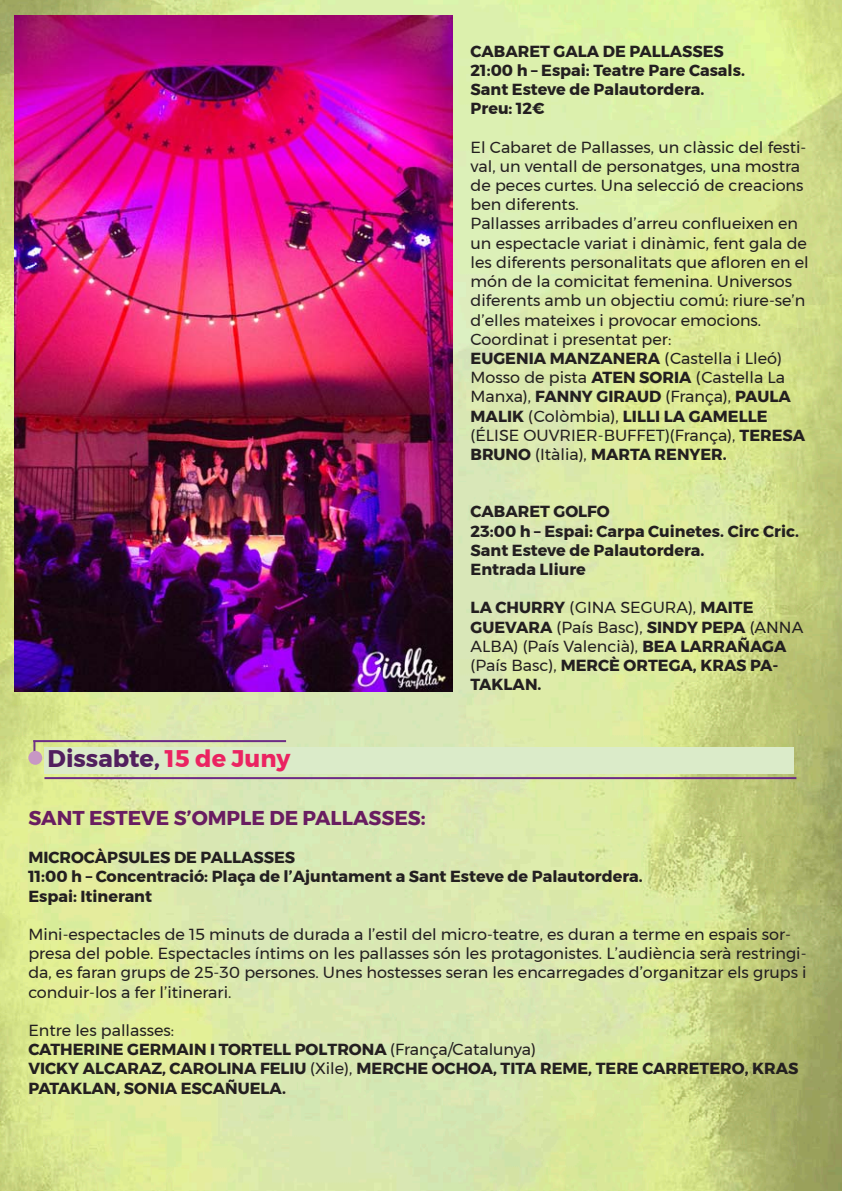
<style>
.page{position:relative;width:842px;height:1191px;background:#fff}
.page>*{position:absolute;margin:0;border:0;box-sizing:border-box;transform-origin:0 0}
.t1{font:700 24px "Montserrat";color:#511f5e}
.t2{font:700 20px "Montserrat";color:#691d61}
.t3{font:16px/19.2px "Montserrat";color:#231f20}
.t4{font:700 16px/19.2px "Montserrat";color:#231f20}
.s1{font-weight:400}
.s2{font-weight:700}
.s3{color:#eb2361}
</style>
<div class="page">
<img style="left:0;top:0;width:842px;height:1191px">
<img style="left:14px;top:16px;width:438px;height:675px">
<svg style="left:45px;top:776px;width:751px;height:3px;background:#936f90"></svg>
<svg style="left:33px;top:739px;width:253px;height:17px;background:#bfb99d"></svg>
<div style="left:28px;top:751px;width:14px;height:13px;background:#c797c4;border-radius:50%"></div>
<div style="left:44px;top:747px;width:749px;height:26px;background:#dbebc9"></div>
<p class="t4" style="left:471px;top:41px;width:255px">CABARET GALA DE PALLASSES</p>
<p class="t4" style="left:471px;top:61px;width:276px">21:00 h – Espai: Teatre Pare Casals.</p>
<p class="t4" style="left:471px;top:80px;width:235px">Sant Esteve de Palautordera.</p>
<p class="t4" style="left:471px;top:99px;width:76px">Preu: 12€</p>
<p class="t3" style="left:471px;top:137px;width:337px">El Cabaret de Pallasses, un clàssic del festi&shy;val, un ventall de personatges, una mostra de peces curtes. Una selecció de creacions ben diferents.</p>
<p class="t3" style="left:471px;top:214px;width:340px">Pallasses arribades d’arreu conflueixen en un espectacle variat i dinàmic, fent gala de les diferents personalitats que afloren en el món de la comicitat femenina. Universos diferents amb un objectiu comú: riure-se’n d’elles mateixes i provocar emocions.</p>
<p class="t3" style="left:471px;top:329px;width:202px">Coordinat i presentat per:</p>
<p class="t4" style="left:471px;top:349px;width:313px">EUGENIA MANZANERA <span class="s1">(Castella i Lleó)</span></p>
<p class="t3" style="left:471px;top:368px;width:336px">Mosso de pista <span class="s2">ATEN SORIA</span> (Castella La Manxa), <span class="s2">FANNY GIRAUD</span> (França), <span class="s2">PAULA MALIK</span> (Colòmbia), <span class="s2">LILLI LA GAMELLE </span>(ÉLISE OUVRIER-BUFFET)(França), <span class="s2">TERESA BRUNO</span> (Itàlia), <span class="s2">MARTA RENYER.</span></p>
<p class="t4" style="left:471px;top:502px;width:141px">CABARET GOLFO</p>
<p class="t4" style="left:471px;top:521px;width:330px">23:00 h – Espai: Carpa Cuinetes. Circ Cric.<br>Sant Esteve de Palautordera.</p>
<p class="t4" style="left:471px;top:560px;width:117px">Entrada Lliure</p>
<p class="t4" style="left:471px;top:598px;width:334px">LA CHURRY <span class="s1">(GINA SEGURA),</span> MAITE<br>GUEVARA <span class="s1">(País Basc),</span> SINDY PEPA <span class="s1">(ANNA<br>ALBA) (País Valencià),</span> BEA LARRAÑAGA <span class="s1">(País Basc),</span> MERCÈ ORTEGA, KRAS PA-<br>TAKLAN.</p>
<p class="t1" style="left:48px;top:739px;width:244px">Dissabte, <span class="s3">15 de Juny</span></p>
<p class="t2" style="left:28px;top:801px;width:399px">SANT ESTEVE S’OMPLE DE PALLASSES:</p>
<p class="t4" style="left:28px;top:848px;width:268px">MICROCÀPSULES DE PALLASSES</p>
<p class="t4" style="left:28px;top:867px;width:616px">11:00 h – Concentració: Plaça de l’Ajuntament a Sant Esteve de Palautordera.</p>
<p class="t4" style="left:28px;top:886px;width:125px">Espai: Itinerant</p>
<p class="t3" style="left:28px;top:924px;width:780px">Mini-espectacles de 15 minuts de durada a l’estil del micro-teatre, es duran a terme en espais sor&shy;presa del poble. Espectacles íntims on les pallasses són les protagonistes. L’audiència serà restringi&shy;da, es faran grups de 25-30 persones. Unes hostesses seran les encarregades d’organitzar els grups i conduir-los a fer l’itinerari.</p>
<p class="t3" style="left:28px;top:1020px;width:147px">Entre les pallasses:</p>
<p class="t4" style="left:28px;top:1040px;width:509px">CATHERINE GERMAIN I TORTELL POLTRONA <span class="s1">(França/Catalunya)</span></p>
<p class="t4" style="left:28px;top:1059px;width:771px">VICKY ALCARAZ, CAROLINA FELIU <span class="s1">(Xile),</span> MERCHE OCHOA, TITA REME, TERE CARRETERO, KRAS<br>PATAKLAN, SONIA ESCAÑUELA.</p>
</div>
